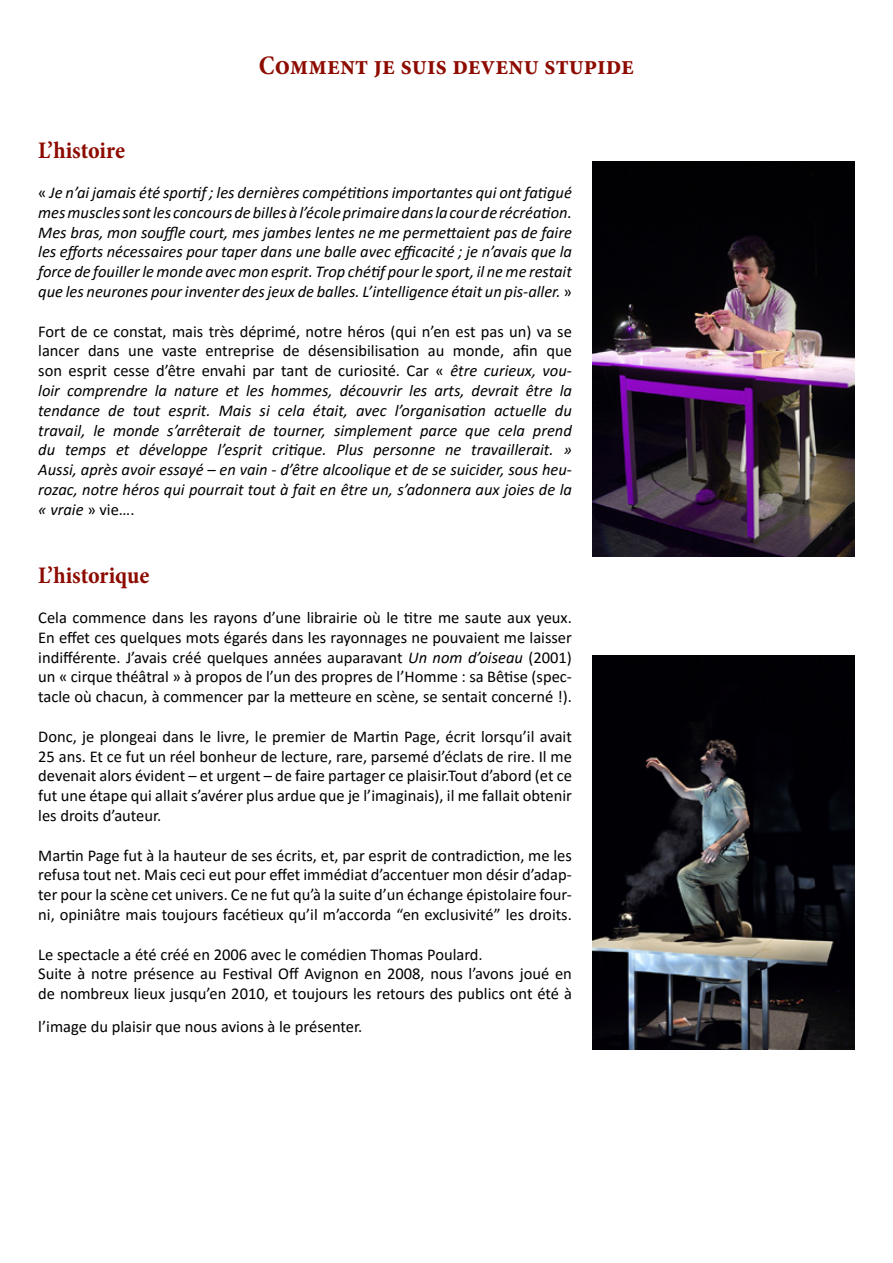
<style>
.page{position:relative;width:893px;height:1263px;background:#fff}
.page>*{position:absolute;margin:0;border:0;box-sizing:border-box;transform-origin:0 0}
.t1{font:700 condensed 27px "Minion Pro";color:#8d0b00}
.t2{font:700 condensed 24px "Minion Pro";color:#8d0b00}
.t3{font:16.5px/19.8px "Calibri";color:#000;text-align:justify}
.t4{font:italic 16.5px/19.8px "Calibri";color:#000;text-align:justify}
.s1{font-style:normal}
.s2{font-style:italic}
</style>
<div class="page">
<img style="left:593px;top:162px;width:261px;height:394px">
<img style="left:592px;top:655px;width:263px;height:395px">
<h1 class="t1" style="left:259px;top:46px;width:377px">Comment je suis devenu stupide</h1>
<h2 class="t2" style="left:38px;top:134px;width:88px">L’histoire</h2>
<p class="t4" style="left:38px;top:182px;width:535px"><span class="s1">«</span> Je n’ai jamais été sportif ; les dernières compétitions importantes qui ont fatigué mes muscles sont les concours de billes à l’école primaire dans la cour de récréation.<br>Mes bras, mon souffle court, mes jambes lentes ne me permettaient pas de faire les efforts nécessaires pour taper dans une balle avec efficacité ; je n’avais que la force de fouiller le monde avec mon esprit. Trop chétif pour le sport, il ne me restait que les neurones pour inventer des jeux de balles. L’intelligence était un pis-aller. <span class="s1">»</span></p>
<p class="t4" style="left:38px;top:321px;width:535px"><span class="s1">Fort de ce constat, mais très déprimé, notre héros (qui n’en est pas un) va se lancer dans une vaste entreprise de désensibilisation au monde, afin que son esprit cesse d’être envahi par tant de curiosité. Car «</span> être curieux, vou&shy;loir comprendre la nature et les hommes, découvrir les arts, devrait être la tendance de tout esprit. Mais si cela était, avec l’organisation actuelle du travail, le monde s’arrêterait de tourner, simplement parce que cela prend du temps et développe l’esprit critique. Plus personne ne travaillerait. » Aussi, après avoir essayé – en vain - d’être alcoolique et de se suicider, sous heu&shy;rozac, notre héros qui pourrait tout à fait en être un, s’adonnera aux joies de la « vraie <span class="s1">» vie….</span></p>
<h2 class="t2" style="left:38px;top:559px;width:113px">L’historique</h2>
<p class="t3" style="left:38px;top:607px;width:535px">Cela commence dans les rayons d’une librairie où le titre me saute aux yeux.<br>En effet ces quelques mots égarés dans les rayonnages ne pouvaient me laisser indifférente. J’avais créé quelques années auparavant <span class="s2">Un nom d’oiseau</span> (2001) un « cirque théâtral » à propos de l’un des propres de l’Homme : sa Bêtise (spec&shy;tacle où chacun, à commencer par la metteure en scène, se sentait concerné !).</p>
<p class="t3" style="left:38px;top:726px;width:535px">Donc, je plongeai dans le livre, le premier de Martin Page, écrit lorsqu’il avait 25 ans. Et ce fut un réel bonheur de lecture, rare, parsemé d’éclats de rire. Il me devenait alors évident – et urgent – de faire partager ce plaisir.Tout d’abord (et ce fut une étape qui allait s’avérer plus ardue que je l’imaginais), il me fallait obtenir les droits d’auteur.</p>
<p class="t3" style="left:38px;top:845px;width:535px">Martin Page fut à la hauteur de ses écrits, et, par esprit de contradiction, me les refusa tout net. Mais ceci eut pour effet immédiat d’accentuer mon désir d’adap&shy;ter pour la scène cet univers. Ce ne fut qu’à la suite d’un échange épistolaire four&shy;ni, opiniâtre mais toujours facétieux qu’il m’accorda “en exclusivité” les droits.</p>
<p class="t3" style="left:38px;top:944px;width:535px;text-align:left">Le spectacle a été créé en 2006 avec le comédien Thomas Poulard.<br>Suite à notre présence au Festival Off Avignon en 2008, nous l’avons joué en de nombreux lieux jusqu’en 2010, et toujours les retours des publics ont été à</p>
<p class="t3" style="left:38px;top:1016px;width:326px">l’image du plaisir que nous avions à le présenter.</p>
</div>
